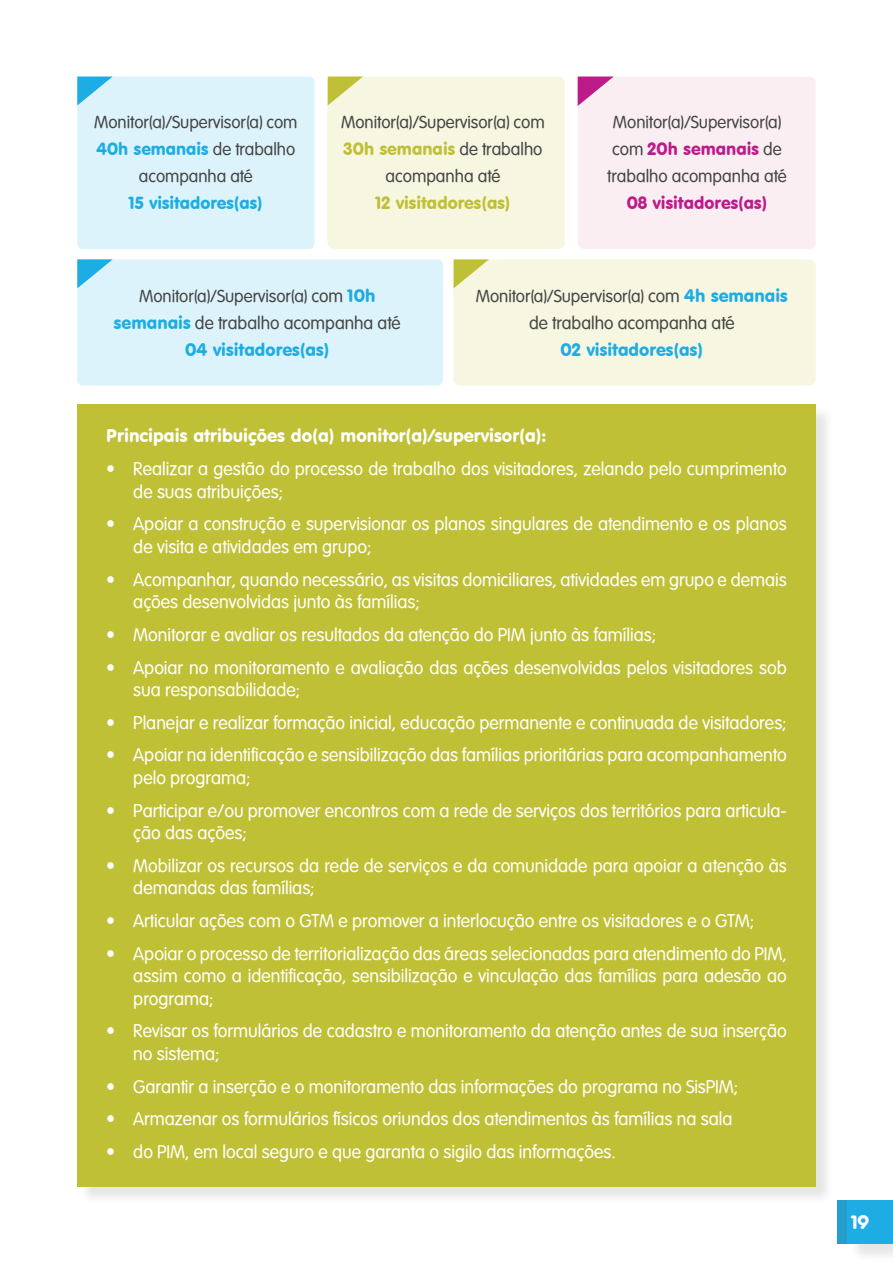
<style>
.page{position:relative;width:893px;height:1263px;background:#fff}
.page>*{position:absolute;margin:0;border:0;box-sizing:border-box;transform-origin:0 0}
.t1{font:18px/22.5px "VAG Rounded Lt Normal";color:#fff}
.t2{font:18px "VAG Rounded BT";color:#fff}
.t3{font:18px "Rocko Ultra FLF";color:#fff}
.t4{font:17.55px "VAG Rounded Lt Normal";color:#464646}
.t5{font:17.55px "VAG Rounded BT";color:#1dade4}
.t6{font:17.25px "VAG Rounded BT";color:#c0c036}
.t7{font:17.25px "VAG Rounded BT";color:#bd1b8a}
.t8{font:17.25px "VAG Rounded Lt Normal";color:#464646}
.t9{font:17.1px "VAG Rounded Lt Normal";color:#464646}
.t10{font:17.1px "VAG Rounded BT";color:#1dade4}
.s1{font-family:"VAG Rounded Lt Normal";color:#464646}
.s2{font-size:17.25px}
.s3{font-size:17.55px}
.s4{font-family:"VAG Rounded BT";font-size:17.55px;color:#1dade4}
.s5{font-family:"VAG Rounded BT";color:#1dade4}
</style>
<div class="page">
<div style="left:849px;top:1202px;width:44px;height:60px;background:#231f20;opacity:.11"></div>
<div style="left:847px;top:1200px;width:46px;height:43px;background:#1dade4"></div>
<div style="left:837px;top:1200px;width:10px;height:43px;background:#249fcd"></div>
<div style="left:578px;top:77px;width:238px;height:172px;background:#faeef2;border-radius:6px"></div>
<svg style="left:578px;top:77px;width:35px;height:29px"></svg>
<div style="left:327px;top:77px;width:238px;height:172px;background:#f6f6e1;border-radius:6px"></div>
<svg style="left:328px;top:77px;width:35px;height:28px"></svg>
<div style="left:77px;top:77px;width:237px;height:172px;background:#ddf3fb;border-radius:5px"></div>
<div style="left:77px;top:259px;width:366px;height:127px;background:#ddf3fb;border-radius:5px"></div>
<div style="left:454px;top:259px;width:362px;height:127px;background:#f6f6e1;border-radius:6px"></div>
<svg style="left:77px;top:77px;width:35px;height:28px"></svg>
<svg style="left:77px;top:259px;width:36px;height:29px"></svg>
<svg style="left:454px;top:259px;width:35px;height:29px"></svg>
<div style="left:79px;top:406px;width:755px;height:799px;background:#231f20;opacity:.11"></div>
<div style="left:77px;top:404px;width:739px;height:782px;background:#c0c036"></div>
<p class="t9" style="left:94px;top:112px;width:205px">Monitor(a)/Supervisor(a) com</p>
<p class="t10" style="left:97px;top:138px;width:200px">40h semanais <span class="s1">de trabalho</span></p>
<p class="t9" style="left:139px;top:166px;width:115px">acompanha até</p>
<p class="t10" style="left:129px;top:192px;width:135px">15 visitadores(as)</p>
<p class="t9" style="left:341px;top:112px;width:205px">Monitor(a)/Supervisor(a) <span class="s2">com</span></p>
<p class="t6" style="left:343px;top:138px;width:200px">30h semanais <span class="s1">de trabalho</span></p>
<p class="t8" style="left:385px;top:166px;width:116px">acompanha até</p>
<p class="t6" style="left:375px;top:192px;width:137px">12 visitadores(as)</p>
<p class="t9" style="left:613px;top:112px;width:170px">Monitor(a)/Supervisor(a)</p>
<p class="t7" style="left:612px;top:138px;width:171px"><span class="s1">com</span> 20h semanais <span class="s1">de</span></p>
<p class="t8" style="left:607px;top:166px;width:181px">trabalho acompanha até</p>
<p class="t7" style="left:627px;top:192px;width:142px">08 visitadores(as)</p>
<p class="t9" style="left:139px;top:286px;width:238px">Monitor(a)/Supervisor(a) <span class="s3">com</span> <span class="s4">10h</span></p>
<p class="t4" style="left:114px;top:313px;width:288px"><span class="s5">semanais</span> de trabalho acompanha até</p>
<p class="t5" style="left:185px;top:339px;width:146px">04 visitadores(as)</p>
<p class="t9" style="left:476px;top:286px;width:314px">Monitor(a)/Supervisor(a) <span class="s3">com</span> <span class="s4">4h semanais</span></p>
<p class="t4" style="left:529px;top:313px;width:207px">de trabalho acompanha até</p>
<p class="t5" style="left:561px;top:339px;width:144px">02 visitadores(as)</p>
<p class="t2" style="left:106px;top:425px;width:441px">Principais atribuições do(a) monitor(a)/supervisor(a):</p>
<p class="t1" style="left:133px;top:458px;width:655px;text-indent:-27px">• Realizar a gestão do processo de trabalho dos visitadores, zelando pelo cumprimento de suas atribuições;</p>
<p class="t1" style="left:133px;top:513px;width:655px;text-indent:-27px">• Apoiar a construção e supervisionar os planos singulares de atendimento e os planos de visita e atividades em grupo;</p>
<p class="t1" style="left:133px;top:568px;width:655px;text-indent:-27px">• Acompanhar, quando necessário, as visitas domiciliares, atividades em grupo e demais ações desenvolvidas junto às famílias;</p>
<p class="t1" style="left:106px;top:623px;width:551px">• Monitorar e avaliar os resultados da atenção do PIM junto às famílias;</p>
<p class="t1" style="left:133px;top:656px;width:655px;text-indent:-27px">• Apoiar no monitoramento e avaliação das ações desenvolvidas pelos visitadores sob sua responsabilidade;</p>
<p class="t1" style="left:106px;top:711px;width:682px">• Planejar e realizar formação inicial, educação permanente e continuada de visitadores;</p>
<p class="t1" style="left:133px;top:744px;width:655px;text-indent:-27px">• Apoiar na identificação e sensibilização das famílias prioritárias para acompanhamento pelo programa;</p>
<p class="t1" style="left:133px;top:799px;width:655px;text-indent:-27px">• Participar e/ou promover encontros com a rede de serviços dos territórios para articula&shy;ção das ações;</p>
<p class="t1" style="left:133px;top:854px;width:655px;text-indent:-27px">• Mobilizar os recursos da rede de serviços e da comunidade para apoiar a atenção às demandas das famílias;</p>
<p class="t1" style="left:106px;top:909px;width:649px">• Articular ações com o GTM e promover a interlocução entre os visitadores e o GTM;</p>
<p class="t1" style="left:133px;top:942px;width:655px;text-align:justify;text-indent:-27px">• Apoiar o processo de territorialização das áreas selecionadas para atendimento do PIM, assim como a identificação, sensibilização e vinculação das famílias para adesão ao programa;</p>
<p class="t1" style="left:133px;top:1020px;width:655px;text-indent:-27px">• Revisar os formulários de cadastro e monitoramento da atenção antes de sua inserção no sistema;</p>
<p class="t1" style="left:106px;top:1075px;width:633px">• Garantir a inserção e o monitoramento das informações do programa no SisPIM;</p>
<p class="t1" style="left:106px;top:1108px;width:628px">• Armazenar os formulários físicos oriundos dos atendimentos às famílias na sala</p>
<p class="t1" style="left:106px;top:1140px;width:511px">• do PIM, em local seguro e que garanta o sigilo das informações.</p>
<p class="t3" style="left:851px;top:1211px;width:20px">19</p>
</div>
